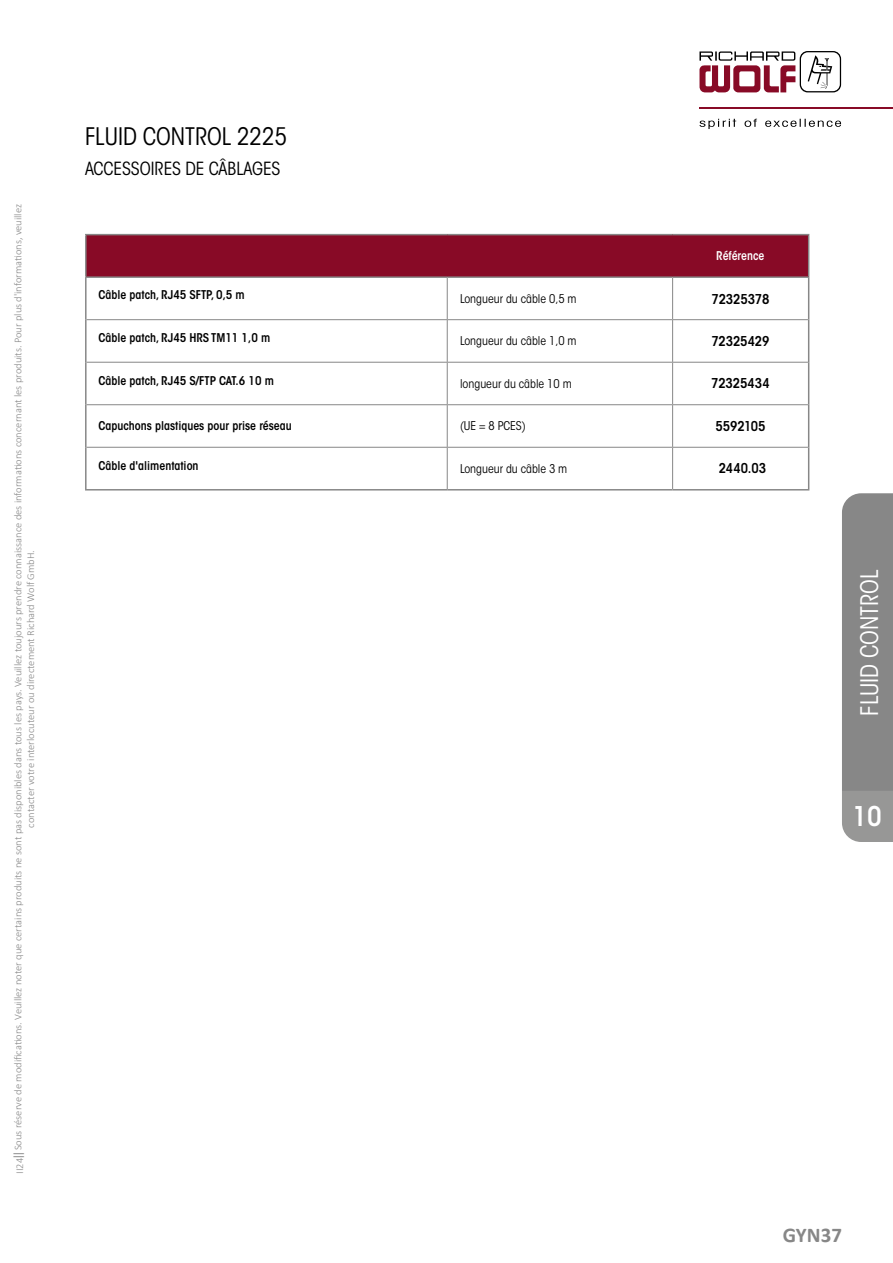
<style>
.page{position:relative;width:893px;height:1263px;background:#fff}
.page>*{position:absolute;margin:0;border:0;box-sizing:border-box;transform-origin:0 0}
.t1{font:600 condensed 27px "ITC Avant Garde Std";color:#fff}
.t2{font:condensed 24px "ITC Avant Garde Std";color:#000}
.t3{font:condensed 24px "ITC Avant Garde Std";color:#fff}
.t4{font:700 21px "Calibri";color:#878787}
.t5{font:condensed 18px "ITC Avant Garde Std";color:#000}
.t6{font:600 condensed 13.5px "ITC Avant Garde Std";letter-spacing:-.005em;color:#000}
.t7{font:600 condensed 12px "ITC Avant Garde Std";color:#000}
.t8{font:condensed 12px "ITC Avant Garde Std";color:#000}
.t9{font:600 condensed 12px "ITC Avant Garde Std";color:#fff}
.t10{font:300 10.5px/12.6px "Calibri";color:#878787;text-align:center}
.s1{font-family:"Adobe Garamond Pro";font-weight:700}
</style>
<div class="page">
<svg style="left:699px;top:119px;width:142px;height:10px"></svg>
<svg style="left:699px;top:51px;width:142px;height:41px"></svg>
<hr style="left:699px;top:107px;width:194px;height:2px;background:#880a26">
<svg style="left:842px;top:493px;width:51px;height:349px;background:#8a8a8a"></svg>
<div style="left:86px;top:235px;width:587px;height:42px;background:#880a26"></div>
<div style="left:673px;top:235px;width:136px;height:42px;background:#880a26"></div>
<hr style="left:85px;top:234px;width:362px;height:1px;background:#878787">
<hr style="left:85px;top:235px;width:2px;height:41px;background:#878787">
<hr style="left:447px;top:234px;width:226px;height:1px;background:#878787">
<hr style="left:673px;top:234px;width:136px;height:1px;background:#878787">
<hr style="left:808px;top:235px;width:1px;height:41px;background:#878787">
<hr style="left:85px;top:276px;width:362px;height:2px;background:#878787">
<hr style="left:85px;top:278px;width:2px;height:42px;background:#878787">
<hr style="left:447px;top:276px;width:226px;height:2px;background:#878787">
<hr style="left:673px;top:276px;width:136px;height:2px;background:#878787">
<hr style="left:808px;top:278px;width:1px;height:42px;background:#878787">
<hr style="left:85px;top:320px;width:2px;height:42px;background:#878787">
<hr style="left:85px;top:362px;width:2px;height:43px;background:#878787">
<hr style="left:85px;top:405px;width:2px;height:42px;background:#878787">
<hr style="left:85px;top:447px;width:2px;height:42px;background:#878787">
<hr style="left:85px;top:489px;width:362px;height:1px;background:#878787">
<hr style="left:808px;top:320px;width:1px;height:42px;background:#878787">
<hr style="left:808px;top:362px;width:1px;height:43px;background:#878787">
<hr style="left:808px;top:405px;width:1px;height:42px;background:#878787">
<hr style="left:808px;top:447px;width:1px;height:42px;background:#878787">
<hr style="left:447px;top:489px;width:226px;height:1px;background:#878787">
<hr style="left:673px;top:489px;width:136px;height:1px;background:#878787">
<hr style="left:447px;top:278px;width:1px;height:41px;background:#878787">
<hr style="left:672px;top:278px;width:1px;height:41px;background:#878787">
<hr style="left:87px;top:319px;width:360px;height:1px;background:#878787">
<hr style="left:87px;top:362px;width:360px;height:1px;background:#878787">
<hr style="left:87px;top:404px;width:360px;height:1px;background:#878787">
<hr style="left:87px;top:447px;width:360px;height:1px;background:#878787">
<hr style="left:447px;top:319px;width:226px;height:1px;background:#878787">
<hr style="left:447px;top:320px;width:1px;height:42px;background:#878787">
<hr style="left:673px;top:319px;width:135px;height:1px;background:#878787">
<hr style="left:672px;top:320px;width:1px;height:42px;background:#878787">
<hr style="left:447px;top:362px;width:226px;height:1px;background:#878787">
<hr style="left:447px;top:363px;width:1px;height:41px;background:#878787">
<hr style="left:673px;top:362px;width:135px;height:1px;background:#878787">
<hr style="left:672px;top:363px;width:1px;height:41px;background:#878787">
<hr style="left:447px;top:404px;width:226px;height:1px;background:#878787">
<hr style="left:447px;top:405px;width:1px;height:42px;background:#878787">
<hr style="left:673px;top:404px;width:135px;height:1px;background:#878787">
<hr style="left:672px;top:405px;width:1px;height:42px;background:#878787">
<hr style="left:447px;top:447px;width:226px;height:1px;background:#878787">
<hr style="left:447px;top:448px;width:1px;height:41px;background:#878787">
<hr style="left:673px;top:447px;width:135px;height:1px;background:#878787">
<hr style="left:672px;top:448px;width:1px;height:41px;background:#878787">
<p class="t10" style="left:12px;top:1174px;width:971px;rotate:-90deg">II24<span class="s1">||</span> Sous réserve de modifications. Veuillez noter que certains produits ne sont pas disponibles dans tous les pays. Veuillez toujours prendre connaissance des informations concernant les produits. Pour plus d'informations, veuillez contacter votre interlocuteur ou directement Richard Wolf GmbH.</p>
<h2 class="t2" style="left:85px;top:122px;width:204px">FLUID CONTROL 2225</h2>
<h3 class="t5" style="left:85px;top:158px;width:197px">ACCESSOIRES DE CÂBLAGES</h3>
<p class="t9" style="left:716px;top:248px;width:49px">Référence</p>
<p class="t7" style="left:99px;top:288px;width:148px">Câble patch, RJ45 SFTP, 0,5 m</p>
<p class="t8" style="left:460px;top:291px;width:118px">Longueur du câble 0,5 m</p>
<p class="t6" style="left:712px;top:290px;width:59px">72325378</p>
<p class="t7" style="left:99px;top:330px;width:173px">Câble patch, RJ45 HRS TM11 1,0 m</p>
<p class="t8" style="left:460px;top:334px;width:118px">Longueur du câble 1,0 m</p>
<p class="t6" style="left:711px;top:333px;width:60px">72325429</p>
<p class="t7" style="left:99px;top:373px;width:177px">Câble patch, RJ45 S/FTP CAT.6 10 m</p>
<p class="t8" style="left:460px;top:376px;width:113px">longueur du câble 10 m</p>
<p class="t6" style="left:711px;top:375px;width:60px">72325434</p>
<p class="t7" style="left:99px;top:419px;width:195px">Capuchons plastiques pour prise réseau</p>
<p class="t8" style="left:460px;top:419px;width:67px">(UE = 8 PCES)</p>
<p class="t6" style="left:715px;top:418px;width:51px">5592105</p>
<p class="t7" style="left:99px;top:458px;width:102px">Câble d'alimentation</p>
<p class="t8" style="left:460px;top:461px;width:109px">Longueur du câble 3 m</p>
<p class="t6" style="left:719px;top:460px;width:49px">2440.03</p>
<h2 class="t3" style="left:855px;top:715px;width:148px;rotate:-90deg">FLUID CONTROL</h2>
<h1 class="t1" style="left:852px;top:800px;width:31px">10</h1>
<h3 class="t4" style="left:783px;top:1220px;width:61px">GYN37</h3>
</div>
